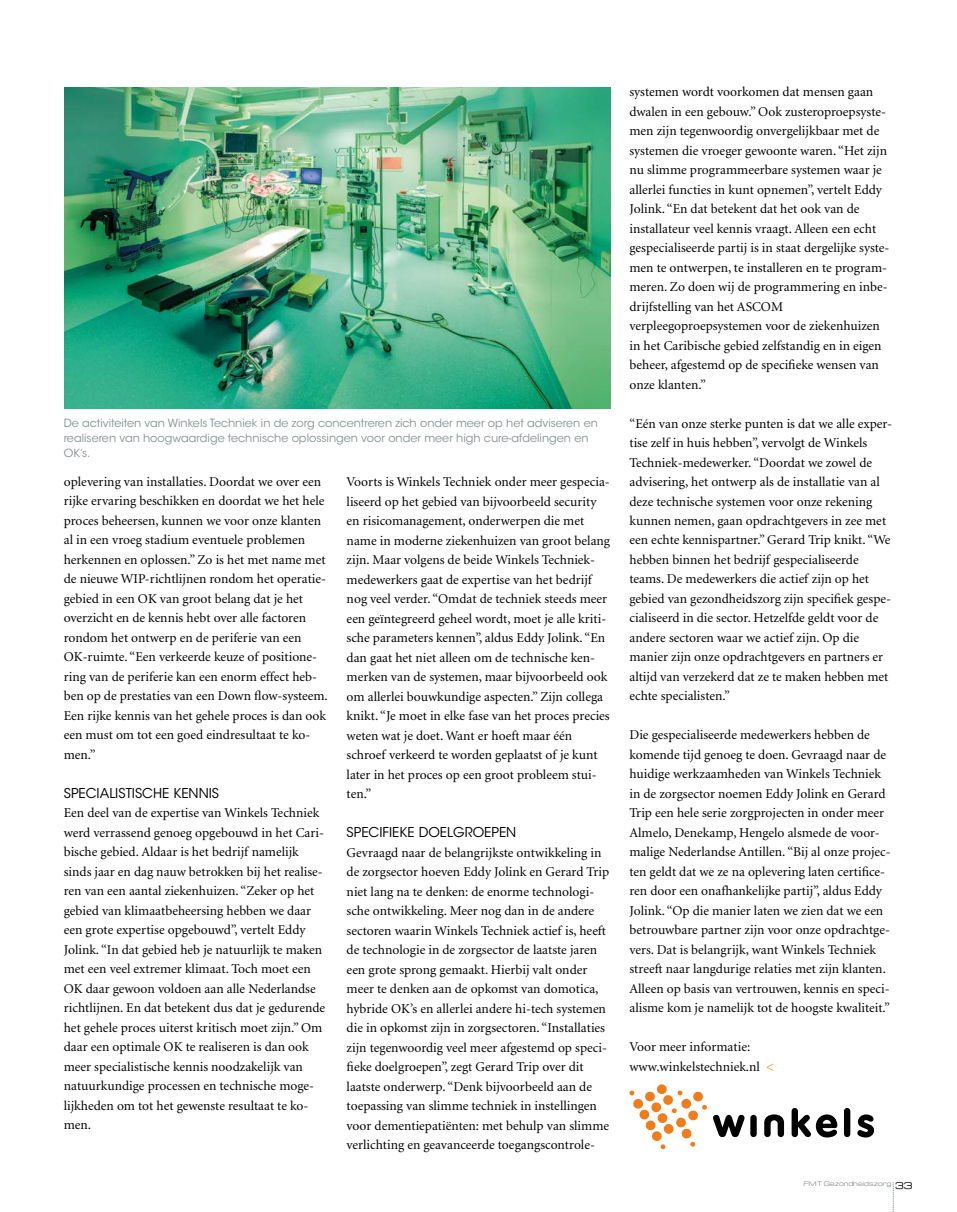
<style>
.page{position:relative;width:957px;height:1212px;background:#fff}
.page>*{position:absolute;margin:0;border:0;box-sizing:border-box;transform-origin:0 0}
.t1{font:13.5px/19.5px "Minion";color:#000}
.t2{font:13.5px "ITC Avant Garde Std";color:#000}
.t3{font:11.25px/15px "ITC Avant Garde Std";color:#878e91}
.t4{font:6px "Michroma";color:#878e91}
.s1{color:#f18700}
.s2{font-size:9px;color:#000}
</style>
<div class="page">
<svg style="left:893px;top:1182px;width:1px;height:30px"></svg>
<img style="left:64px;top:87px;width:546px;height:321px">
<svg style="left:629px;top:1084px;width:78px;height:65px"></svg>
<svg style="left:764px;top:1114px;width:20px;height:23px"></svg>
<svg style="left:713px;top:1115px;width:31px;height:22px"></svg>
<div style="left:750px;top:1115px;width:6px;height:22px;background:#000;border-radius:3px"></div>
<svg style="left:791px;top:1108px;width:46px;height:29px"></svg>
<div style="left:844px;top:1108px;width:6px;height:29px;background:#000;border-radius:3px"></div>
<svg style="left:857px;top:1114px;width:17px;height:23px"></svg>
<p class="t3" style="left:64px;top:415px;width:535px">De activiteiten van Winkels Techniek in de zorg concentreren zich onder meer op het adviseren en realiseren van hoogwaardige technische oplossingen voor onder meer high cure-afdelingen en<br>OK’s.</p>
<p class="t1" style="left:64px;top:472px;width:266px">oplevering van installaties. Doordat we over een rijke ervaring beschikken en doordat we het hele proces beheersen, kunnen we voor onze klanten al in een vroeg stadium eventuele problemen herkennen en oplossen.” Zo is het met name met de nieuwe WIP-richtlijnen rondom het operatie&shy;gebied in een OK van groot belang dat je het overzicht en de kennis hebt over alle factoren rondom het ontwerp en de periferie van een OK-ruimte. “Een verkeerde keuze of positione&shy;ring van de periferie kan een enorm effect heb&shy;ben op de prestaties van een Down flow-systeem.<br>Een rijke kennis van het gehele proces is dan ook een must om tot een goed eindresultaat te ko&shy;men.”</p>
<p class="t2" style="left:64px;top:785px;width:58px">Specialistis</p>
<p class="t2" style="left:142px;top:785px;width:72px">che kennis</p>
<p class="t1" style="left:64px;top:804px;width:263px">Een deel van de expertise van Winkels Techniek werd verrassend genoeg opgebouwd in het Cari&shy;bische gebied. Aldaar is het bedrijf namelijk sinds jaar en dag nauw betrokken bij het realise&shy;ren van een aantal ziekenhuizen. “Zeker op het gebied van klimaatbeheersing hebben we daar een grote expertise opgebouwd”, vertelt Eddy Jolink. “In dat gebied heb je natuurlijk te maken met een veel extremer klimaat. Toch moet een OK daar gewoon voldoen aan alle Nederlandse richtlijnen. En dat betekent dus dat je gedurende het gehele proces uiterst kritisch moet zijn.” Om daar een optimale OK te realiseren is dan ook meer specialistische kennis noodzakelijk van natuurkundige processen en technische moge&shy;lijkheden om tot het gewenste resultaat te ko&shy;men.</p>
<p class="t1" style="left:347px;top:472px;width:265px">Voorts is Winkels Techniek onder meer gespecia&shy;liseerd op het gebied van bijvoorbeeld security en risicomanagement, onderwerpen die met name in moderne ziekenhuizen van groot belang zijn. Maar volgens de beide Winkels Techniek&shy;medewerkers gaat de expertise van het bedrijf nog veel verder. “Omdat de techniek steeds meer een geïntegreerd geheel wordt, moet je alle kriti&shy;sche parameters kennen”, aldus Eddy Jolink. “En dan gaat het niet alleen om de technische ken&shy;merken van de systemen, maar bijvoorbeeld ook om allerlei bouwkundige aspecten.” Zijn collega knikt. “Je moet in elke fase van het proces precies weten wat je doet. Want er hoeft maar één schroef verkeerd te worden geplaatst of je kunt later in het proces op een groot probleem stui&shy;ten.”</p>
<p class="t2" style="left:347px;top:824px;width:171px">Specifieke doelgroepen</p>
<p class="t1" style="left:347px;top:843px;width:264px">Gevraagd naar de belangrijkste ontwikkeling in de zorgsector hoeven Eddy Jolink en Gerard Trip niet lang na te denken: de enorme technologi&shy;sche ontwikkeling. Meer nog dan in de andere sectoren waarin Winkels Techniek actief is, heeft de technologie in de zorgsector de laatste jaren een grote sprong gemaakt. Hierbij valt onder meer te denken aan de opkomst van domotica, hybride OK’s en allerlei andere hi-tech systemen die in opkomst zijn in zorgsectoren. “Installaties zijn tegenwoordig veel meer afgestemd op speci&shy;fieke doelgroepen”, zegt Gerard Trip over dit laatste onderwerp. “Denk bijvoorbeeld aan de toepassing van slimme techniek in instellingen voor dementiepatiënten: met behulp van slimme verlichting en geavanceerde toegangscontrole-</p>
<p class="t1" style="left:629px;top:82px;width:261px">systemen wordt voorkomen dat mensen gaan dwalen in een gebouw.” Ook zusteroproepsyste&shy;men zijn tegenwoordig onvergelijkbaar met de systemen die vroeger gewoonte waren. “Het zijn nu slimme programmeerbare systemen waar je allerlei functies in kunt opnemen”, vertelt Eddy Jolink. “En dat betekent dat het ook van de installateur veel kennis vraagt. Alleen een echt gespecialiseerde partij is in staat dergelijke syste&shy;men te ontwerpen, te installeren en te program&shy;meren. Zo doen wij de programmering en inbe&shy;drijfstelling van het ASCOM verpleegoproepsystemen voor de ziekenhuizen in het Caribische gebied zelfstandig en in eigen beheer, afgestemd op de specifieke wensen van onze klanten.”</p>
<p class="t1" style="left:629px;top:414px;width:264px">“Eén van onze sterke punten is dat we alle exper&shy;tise zelf in huis hebben”, vervolgt de Winkels Techniek-medewerker. “Doordat we zowel de advisering, het ontwerp als de installatie van al deze technische systemen voor onze rekening kunnen nemen, gaan opdrachtgevers in zee met een echte kennispartner.” Gerard Trip knikt. “We hebben binnen het bedrijf gespecialiseerde teams. De medewerkers die actief zijn op het gebied van gezondheidszorg zijn specifiek gespe&shy;cialiseerd in die sector. Hetzelfde geldt voor de andere sectoren waar we actief zijn. Op die manier zijn onze opdrachtgevers en partners er altijd van verzekerd dat ze te maken hebben met echte specialisten.”</p>
<p class="t1" style="left:629px;top:726px;width:263px">Die gespecialiseerde medewerkers hebben de komende tijd genoeg te doen. Gevraagd naar de huidige werkzaamheden van Winkels Techniek in de zorgsector noemen Eddy Jolink en Gerard Trip een hele serie zorgprojecten in onder meer Almelo, Denekamp, Hengelo alsmede de voor&shy;malige Nederlandse Antillen. “Bij al onze projec&shy;ten geldt dat we ze na oplevering laten certifice&shy;ren door een onafhankelijke partij”, aldus Eddy Jolink. “Op die manier laten we zien dat we een betrouwbare partner zijn voor onze opdrachtge&shy;vers. Dat is belangrijk, want Winkels Techniek streeft naar langdurige relaties met zijn klanten.<br>Alleen op basis van vertrouwen, kennis en speci&shy;alisme kom je namelijk tot de hoogste kwaliteit.”</p>
<p class="t1" style="left:629px;top:1038px;width:146px">Voor meer informatie: www.winkelstechniek.nl <span class="s1">&lt;</span></p>
<p class="t4" style="left:803px;top:1180px;width:111px">FMT Gezondheidszorg <span class="s2">33</span></p>
</div>
